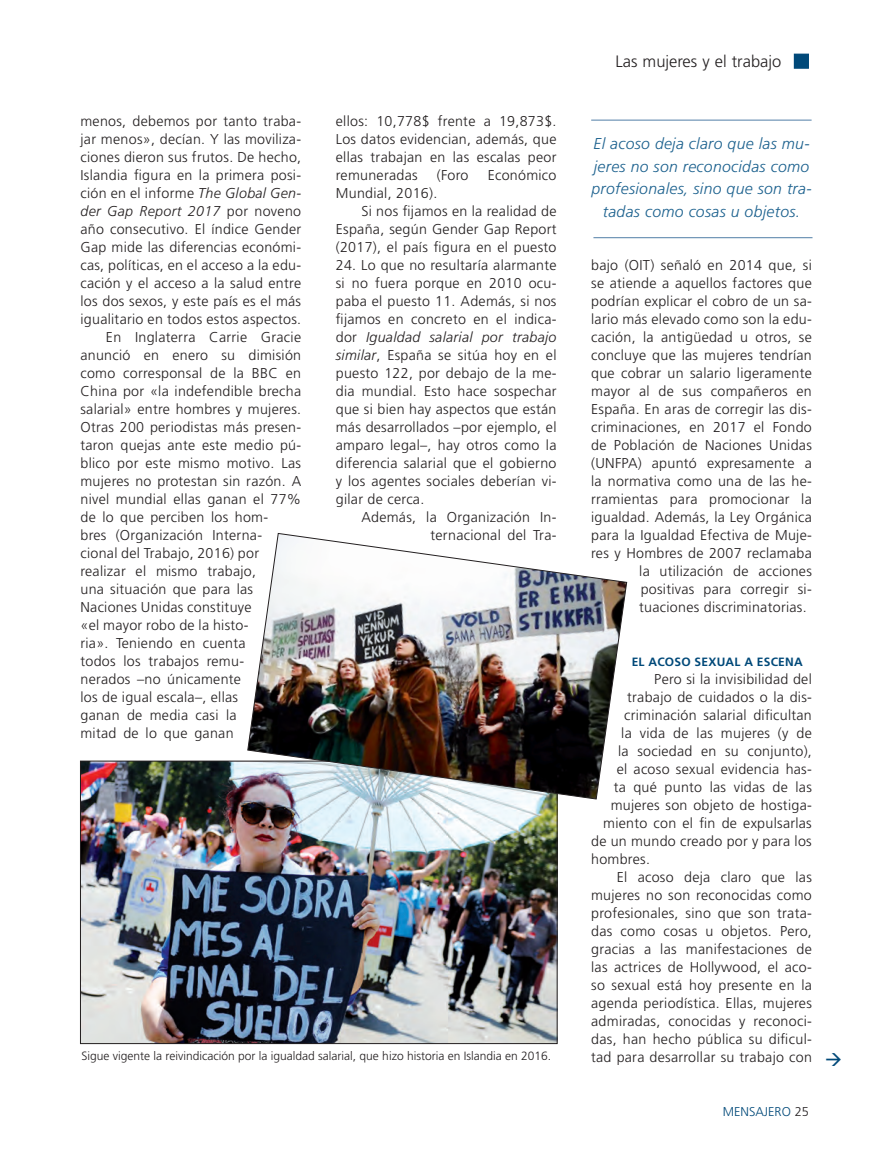
<style>
.page{position:relative;width:893px;height:1156px;background:#fff}
.page>*{position:absolute;margin:0;border:0;box-sizing:border-box;transform-origin:0 0}
.t1{font:300 16.5px "Frutiger LT Std";color:#231f20}
.Estilo_de_párrafo_16{font:italic 300 15.75px/22.5px "Frutiger LT Std";letter-spacing:.02em;color:#1c618e;text-align:center}
.TEXTO{font:300 14.25px/18px "Frutiger LT Std";letter-spacing:.02em;color:#231f20;text-align:justify}
.t2{font:300 12.75px "Frutiger LT Std";color:#004979}
.PIE{font:300 12px "Frutiger LT Std";color:#231f20}
.LADILLO{font:700 12px "Frutiger LT Std";letter-spacing:.02em;color:#004979}
.s1{font-style:italic}
.s2{color:#231f20}
</style>
<div class="page">
<div style="left:793px;top:54px;width:15px;height:15px;background:#004979;border:1px solid #004979"></div>
<img style="left:82px;top:763px;width:473px;height:279px">
<img style="left:247px;top:533px;width:380px;height:266px">
<hr style="left:591px;top:120px;width:220px;height:1px;background:#517ea7">
<hr style="left:593px;top:237px;width:219px;height:1px;background:#517ea7">
<p class="TEXTO" style="left:80px;top:112px;width:222px">menos, debemos por tanto traba&shy;jar menos», decían. Y las moviliza&shy;ciones dieron sus frutos. De hecho, Islandia figura en la primera posi&shy;ción en el informe <span class="s1">The Global Gen&shy;der Gap Report 2017</span> por noveno año consecutivo. El índice Gender Gap mide las diferencias económi&shy;cas, políticas, en el acceso a la edu&shy;cación y el acceso a la salud entre los dos sexos, y este país es el más igualitario en todos estos aspectos.</p>
<p class="TEXTO" style="left:80px;top:328px;width:222px;text-align:left;text-indent:26px">En Inglaterra Carrie Gracie anunció en enero su dimisión como corresponsal de la BBC en<br>China por «la indefendible brecha salarial» entre hombres y mujeres.<br>Otras 200 periodistas más presen&shy;taron quejas ante este medio pú&shy;blico por este mismo motivo. Las mujeres no protestan sin razón. A nivel mundial ellas ganan el 77% de lo que perciben los hom-<br>bres (Organización Interna&shy;cional del Trabajo, 2016) por realizar el mismo trabajo,<br>una situación que para las<br>Naciones Unidas constituye<br>«el mayor robo de la histo-<br>ria». Teniendo en cuenta<br>todos los trabajos remu-<br>nerados –no únicamente<br>los de igual escala–, ellas<br>ganan de media casi la<br>mitad de lo que ganan</p>
<p class="TEXTO" style="left:336px;top:112px;width:222px">ellos: 10,778$ frente a 19,873$.<br>Los datos evidencian, además, que ellas trabajan en las escalas peor remuneradas</p>
<p class="TEXTO" style="left:436px;top:166px;width:33px">(Foro</p>
<p class="TEXTO" style="left:487px;top:166px;width:70px">Económico</p>
<p class="TEXTO" style="left:336px;top:184px;width:103px">Mundial, 2016).</p>
<p class="TEXTO" style="left:336px;top:202px;width:222px;text-indent:26px">Si nos fijamos en la realidad de España, según Gender Gap Report (2017), el país figura en el puesto</p>
<p class="TEXTO" style="left:336px;top:256px;width:222px">24. Lo que no resultaría alarmante si no fuera porque en 2010 ocu&shy;paba el puesto 11. Además, si nos fijamos en concreto en el indica&shy;dor <span class="s1">Igualdad salarial por trabajo similar</span>, España se sitúa hoy en el puesto 122, por debajo de la me&shy;dia mundial. Esto hace sospechar que si bien hay aspectos que están más desarrollados –por ejemplo, el amparo legal–, hay otros como la diferencia salarial que el gobierno y los agentes sociales deberían vi&shy;gilar de cerca.</p>
<p class="TEXTO" style="left:361px;top:508px;width:196px;text-align:right">Además, la Organización In&shy;ternacional del Tra-</p>
<p class="t1" style="left:615px;top:52px;width:167px">Las mujeres y el trabajo</p>
<p class="Estilo_de_párrafo_16" style="left:591px;top:133px;width:221px">El acoso deja claro que las mu&shy;jeres no son reconocidas como profesionales, sino que son tra&shy;tadas como cosas u objetos.</p>
<p class="TEXTO" style="left:591px;top:256px;width:222px">bajo (OIT) señaló en 2014 que, si</p>
<p class="TEXTO" style="left:591px;top:274px;width:222px">se atiende a aquellos factores que</p>
<p class="TEXTO" style="left:591px;top:292px;width:222px">podrían explicar el cobro de un sa-</p>
<p class="TEXTO" style="left:591px;top:310px;width:222px">lario más elevado como son la edu-</p>
<p class="TEXTO" style="left:591px;top:328px;width:222px">cación, la antigüedad u otros, se</p>
<p class="TEXTO" style="left:591px;top:346px;width:222px">concluye que las mujeres tendrían</p>
<p class="TEXTO" style="left:591px;top:364px;width:222px">que cobrar un salario ligeramente</p>
<p class="TEXTO" style="left:591px;top:382px;width:222px">mayor al de sus compañeros en</p>
<p class="TEXTO" style="left:591px;top:400px;width:222px">España. En aras de corregir las dis-</p>
<p class="TEXTO" style="left:591px;top:418px;width:222px">criminaciones, en 2017 el Fondo</p>
<p class="TEXTO" style="left:591px;top:436px;width:222px">de Población de Naciones Unidas</p>
<p class="TEXTO" style="left:591px;top:454px;width:222px">(UNFPA) apuntó expresamente a</p>
<p class="TEXTO" style="left:591px;top:472px;width:222px">la normativa como una de las he-</p>
<p class="TEXTO" style="left:591px;top:490px;width:222px">rramientas para promocionar la</p>
<p class="TEXTO" style="left:591px;top:508px;width:222px">igualdad. Además, la Ley Orgánica</p>
<p class="TEXTO" style="left:591px;top:526px;width:222px">para la Igualdad Efectiva de Muje-</p>
<p class="TEXTO" style="left:591px;top:544px;width:222px">res y Hombres de 2007 reclamaba</p>
<p class="TEXTO" style="left:639px;top:562px;width:174px">la utilización de acciones</p>
<p class="TEXTO" style="left:640px;top:580px;width:172px">positivas para corregir si-</p>
<p class="TEXTO" style="left:639px;top:598px;width:169px">tuaciones discriminatorias.</p>
<p class="LADILLO" style="left:631px;top:654px;width:172px">EL ACOSO SEXUAL A ESCENA</p>
<p class="TEXTO" style="left:654px;top:670px;width:159px">Pero si la invisibilidad del</p>
<p class="TEXTO" style="left:627px;top:688px;width:186px">trabajo de cuidados o la dis-</p>
<p class="TEXTO" style="left:624px;top:706px;width:189px">criminación salarial dificultan</p>
<p class="TEXTO" style="left:621px;top:724px;width:192px">la vida de las mujeres (y de</p>
<p class="TEXTO" style="left:618px;top:742px;width:195px">la sociedad en su conjunto),</p>
<p class="TEXTO" style="left:616px;top:760px;width:196px">el acoso sexual evidencia has-</p>
<p class="TEXTO" style="left:613px;top:778px;width:200px">ta qué punto las vidas de las</p>
<p class="TEXTO" style="left:610px;top:796px;width:202px">mujeres son objeto de hostiga-</p>
<p class="TEXTO" style="left:603px;top:814px;width:210px">miento con el fin de expulsarlas</p>
<p class="TEXTO" style="left:591px;top:832px;width:222px">de un mundo creado por y para los</p>
<p class="TEXTO" style="left:591px;top:850px;width:60px">hombres.</p>
<p class="TEXTO" style="left:591px;top:868px;width:222px;text-indent:26px">El acoso deja claro que las mujeres no son reconocidas como profesionales, sino que son trata&shy;das como cosas u objetos. Pero, gracias a las manifestaciones de las actrices de Hollywood, el aco&shy;so sexual está hoy presente en la agenda periodística. Ellas, mujeres admiradas, conocidas y reconoci&shy;das, han hecho pública su dificul-</p>
<p class="PIE" style="left:81px;top:1049px;width:471px">Sigue vigente la reivindicación por la igualdad salarial, que hizo historia en Islandia en 2016.</p>
<p class="TEXTO" style="left:591px;top:1048px;width:222px">tad para desarrollar su trabajo con</p>
<p class="t2" style="left:722px;top:1104px;width:88px">MENSAJERO <span class="s2">25</span></p>
</div>
